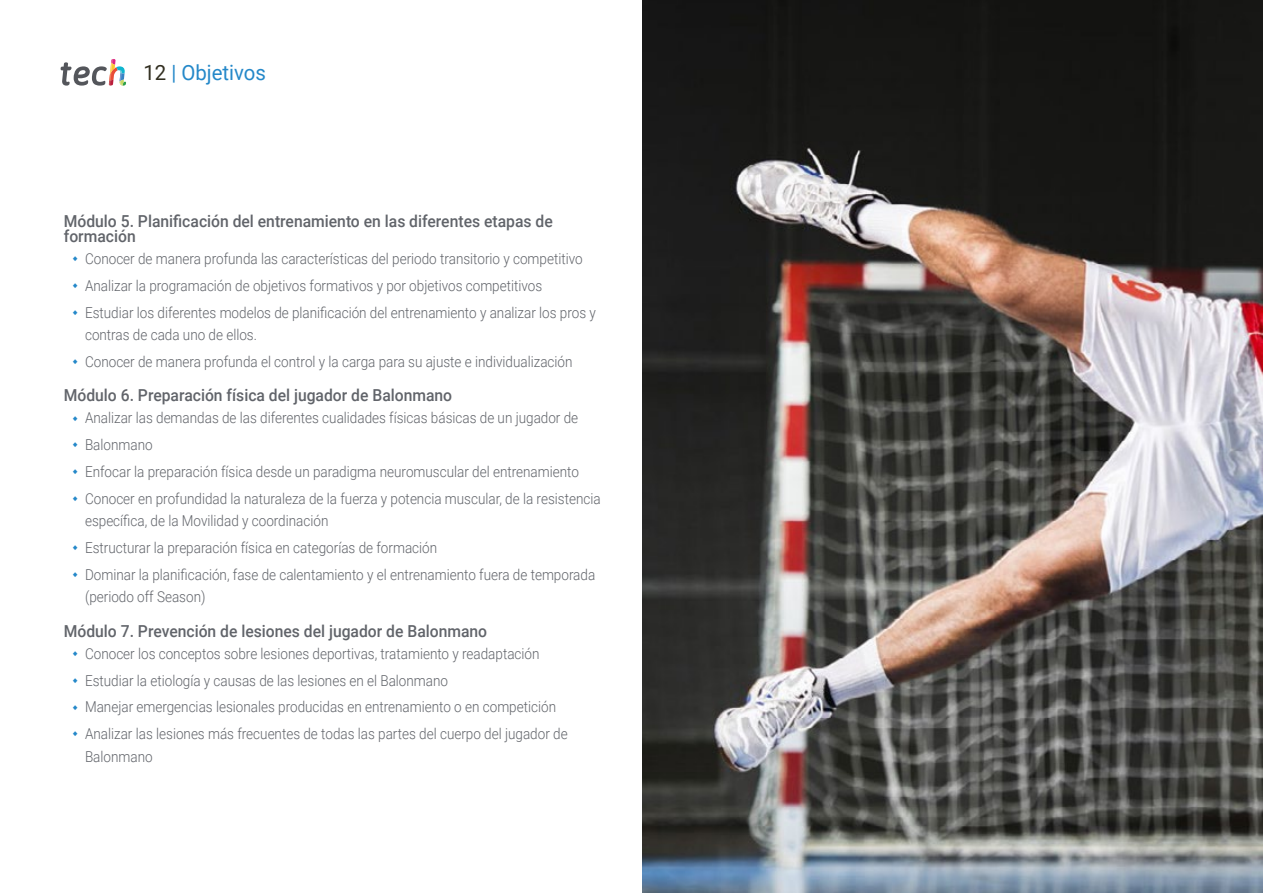
<style>
.page{position:relative;width:1263px;height:893px;background:#fff}
.page>*{position:absolute;margin:0;border:0;box-sizing:border-box;transform-origin:0 0}
.t1{font:21px "Roboto";color:#2488c9}
.t2{font:500 16.5px/15px "Roboto";color:#61646a;scale:.95 1}
.t3{font:300 15px/26.7px "Roboto";color:#61646a;scale:.9 1}
.s1{color:#312e20}
</style>
<div class="page">
<img style="left:642px;top:0;width:621px;height:893px">
<svg style="left:61px;top:59px;width:65px;height:27px"></svg>
<h1 class="t1" style="left:144px;top:57px;width:124px"><span class="s1">12</span> | Objetivos</h1>
<p class="t2" style="left:64px;top:213px;width:516px">Módulo 5. Planificación del entrenamiento en las diferentes etapas de formación</p>
<p class="t3" style="left:85px;top:245px;width:569px">Conocer de manera profunda las características del periodo transitorio y competitivo<br>Analizar la programación de objetivos formativos y por objetivos competitivos<br>Estudiar los diferentes modelos de planificación del entrenamiento y analizar los pros y</p>
<p class="t3" style="left:85px;top:321px;width:543px">contras de cada uno de ellos.<br>Conocer de manera profunda el control y la carga para su ajuste e individualización</p>
<p class="t2" style="left:64px;top:387px;width:410px">Módulo 6. Preparación física del jugador de Balonmano</p>
<p class="t3" style="left:85px;top:404px;width:574px">Analizar las demandas de las diferentes cualidades físicas básicas de un jugador de Balonmano<br>Enfocar la preparación física desde un paradigma neuromuscular del entrenamiento Conocer en profundidad la naturaleza de la fuerza y potencia muscular, de la resistencia</p>
<p class="t3" style="left:85px;top:507px;width:568px">específica, de la Movilidad y coordinación<br>Estructurar la preparación física en categorías de formación<br>Dominar la planificación, fase de calentamiento y el entrenamiento fuera de temporada</p>
<p class="t3" style="left:85px;top:583px;width:135px">(periodo off Season)</p>
<p class="t2" style="left:64px;top:622px;width:447px">Módulo 7. Prevención de lesiones del jugador de Balonmano</p>
<p class="t3" style="left:85px;top:640px;width:538px">Conocer los conceptos sobre lesiones deportivas, tratamiento y readaptación Estudiar la etiología y causas de las lesiones en el Balonmano<br>Manejar emergencias lesionales producidas en entrenamiento o en competición Analizar las lesiones más frecuentes de todas las partes del cuerpo del jugador de</p>
<p class="t3" style="left:85px;top:742px;width:77px">Balonmano</p>
</div>
